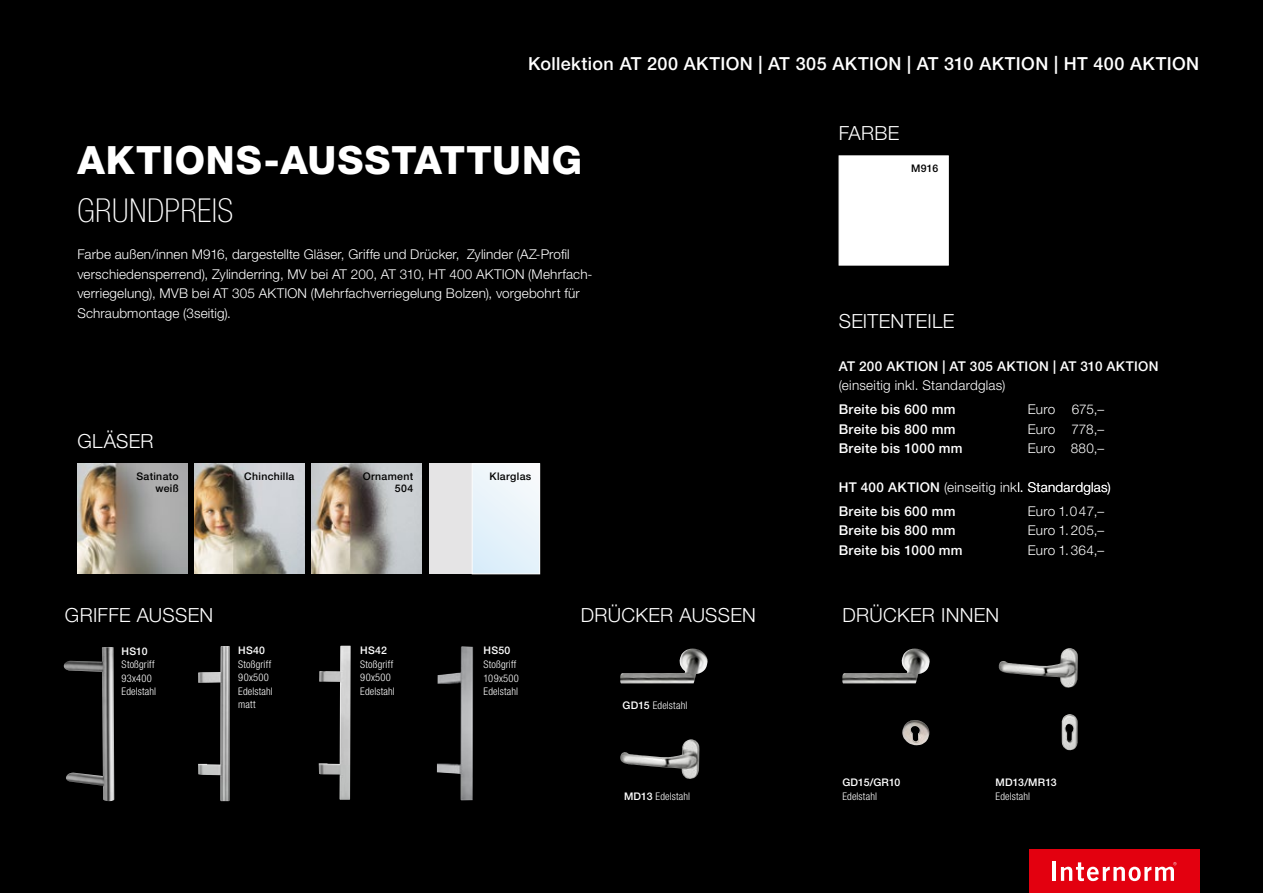
<style>
.page{position:relative;width:1263px;height:893px;background:#000}
.page>*{position:absolute;margin:0;border:0;box-sizing:border-box;transform-origin:0 0}
.t1{font:800 39px "Helvetica Neue LT Pro";letter-spacing:.02em;color:#fff}
.t2{font:100 condensed 33px "Helvetica Neue LT Pro";letter-spacing:.015em;color:#fff}
.t3{font:300 19.5px "Helvetica Neue LT Pro";letter-spacing:.015em;color:#fff}
.t4{font:500 18px "Helvetica Neue LT Pro";letter-spacing:.02em;color:#fff}
.t5{font:300 13.5px/19.5px "Helvetica Neue LT Pro";letter-spacing:.01em;color:#fff}
.t6{font:500 13.5px "Helvetica Neue LT Pro";letter-spacing:.025em;color:#fff}
.t7{font:300 condensed 10.5px/13.5px "Helvetica Neue LT Pro";letter-spacing:.015em;color:#fff}
.t8{font:500 10.5px/12px "Helvetica Neue LT Pro";letter-spacing:.03em;color:#000;text-align:right}
.t9{font:500 10.5px "Helvetica Neue LT Pro";letter-spacing:.02em;color:#fff}
.s1{font-weight:500;font-stretch:normal}
.s2{font-weight:500}
</style>
<div class="page">
<div style="left:1029px;top:850px;width:170px;height:43px;background:#e3000f"></div>
<hr style="left:1052px;top:862px;width:3px;height:19px;background:#fff">
<svg style="left:1061px;top:862px;width:115px;height:19px"></svg>
<img style="left:437px;top:646px;width:36px;height:154px">
<img style="left:63px;top:647px;width:51px;height:154px">
<img style="left:319px;top:646px;width:32px;height:154px">
<img style="left:198px;top:646px;width:32px;height:155px">
<img style="left:620px;top:649px;width:88px;height:34px">
<img style="left:842px;top:649px;width:88px;height:34px">
<img style="left:620px;top:739px;width:79px;height:40px">
<div style="left:839px;top:156px;width:109px;height:109px;background:#fff"></div>
<img style="left:77px;top:464px;width:110px;height:109px">
<img style="left:312px;top:464px;width:110px;height:109px">
<img style="left:195px;top:464px;width:109px;height:109px">
<div style="left:430px;top:464px;width:110px;height:110px;background:#e5e4e5"></div>
<div style="left:472px;top:464px;width:68px;height:110px;background:linear-gradient(to right,#e2f1fa,#eff6fa)"></div>
<div style="left:472px;top:464px;width:68px;height:110px;border:1px solid #fff"></div>
<img style="left:1061px;top:714px;width:17px;height:37px">
<img style="left:998px;top:648px;width:80px;height:40px">
<img style="left:902px;top:720px;width:27px;height:25px">
<h3 class="t4" style="left:528px;top:53px;width:672px">Kollektion AT 200 AKTION | AT 305 AKTION | AT 310 AKTION | HT 400 AKTION</h3>
<h1 class="t1" style="left:77px;top:137px;width:506px">AKTIONS-AUSSTATTUNG</h1>
<h2 class="t2" style="left:77px;top:191px;width:158px">GRUNDPREIS</h2>
<p class="t5" style="left:77px;top:244px;width:517px">Farbe außen/innen M916, dargestellte Gläser, Griffe und Drücker, Zylinder (AZ-Profil verschiedensperrend), Zylinderring, MV bei AT 200, AT 310, HT 400 AKTION (Mehrfach&shy;verriegelung), MVB bei AT 305 AKTION (Mehrfachverriegelung Bolzen), vorgebohrt für Schraubmontage (3seitig).</p>
<h3 class="t3" style="left:77px;top:429px;width:78px">GLÄSER</h3>
<p class="t8" style="left:136px;top:470px;width:44px">Satinato weiß</p>
<p class="t8" style="left:363px;top:470px;width:52px">Ornament<br>504</p>
<p class="t8" style="left:244px;top:470px;width:52px">Chinchilla</p>
<p class="t8" style="left:489px;top:470px;width:43px">Klarglas</p>
<h3 class="t3" style="left:65px;top:603px;width:150px">GRIFFE AUSSEN</h3>
<h3 class="t3" style="left:581px;top:603px;width:177px">DRÜCKER AUSSEN</h3>
<p class="t9" style="left:122px;top:644px;width:28px">HS10</p>
<p class="t7" style="left:122px;top:657px;width:36px">Stoßgriff<br>93x400<br>Edelstahl</p>
<p class="t9" style="left:238px;top:644px;width:28px">HS40</p>
<p class="t7" style="left:238px;top:657px;width:36px">Stoßgriff<br>90x500<br>Edelstahl matt</p>
<p class="t9" style="left:360px;top:644px;width:28px">HS42</p>
<p class="t7" style="left:360px;top:657px;width:36px">Stoßgriff<br>90x500<br>Edelstahl</p>
<p class="t9" style="left:483px;top:644px;width:28px">HS50</p>
<p class="t7" style="left:483px;top:657px;width:37px">Stoßgriff<br>109x500<br>Edelstahl</p>
<p class="t7" style="left:623px;top:698px;width:66px"><span class="s1">GD15</span> Edelstahl</p>
<p class="t7" style="left:624px;top:789px;width:68px"><span class="s1">MD13</span> Edelstahl</p>
<h3 class="t3" style="left:839px;top:121px;width:62px">FARBE</h3>
<p class="t8" style="left:911px;top:162px;width:29px">M916</p>
<h3 class="t3" style="left:839px;top:309px;width:117px">SEITENTEILE</h3>
<p class="t6" style="left:839px;top:358px;width:321px">AT 200 AKTION | AT 305 AKTION | AT 310 AKTION</p>
<p class="t5" style="left:839px;top:375px;width:168px">(einseitig inkl. Standardglas)</p>
<p class="t6" style="left:839px;top:401px;width:118px">Breite bis 600 mm</p>
<p class="t5" style="left:1028px;top:399px;width:78px">Euro 675,–</p>
<p class="t6" style="left:839px;top:421px;width:118px">Breite bis 800 mm</p>
<p class="t5" style="left:1028px;top:419px;width:78px">Euro 778,–</p>
<p class="t6" style="left:839px;top:440px;width:125px">Breite bis 1000 mm</p>
<p class="t5" style="left:1028px;top:438px;width:78px">Euro 880,–</p>
<p class="t5" style="left:839px;top:475px;width:274px;line-height:23.7px"><span class="s2">HT 400 AKTION</span> (einseitig inkl. Standardglas)<br><span class="s2">Breite bis 600 mm</span></p>
<p class="t5" style="left:1028px;top:501px;width:78px">Euro 1.047,–</p>
<p class="t6" style="left:839px;top:522px;width:118px">Breite bis 800 mm</p>
<p class="t5" style="left:1028px;top:520px;width:78px">Euro 1. 205,–</p>
<p class="t6" style="left:839px;top:542px;width:125px">Breite bis 1000 mm</p>
<p class="t5" style="left:1028px;top:540px;width:78px">Euro 1.364,–</p>
<h3 class="t3" style="left:842px;top:603px;width:158px">DRÜCKER INNEN</h3>
<p class="t9" style="left:842px;top:776px;width:60px">GD15/GR10</p>
<p class="t7" style="left:842px;top:789px;width:36px">Edelstahl</p>
<p class="t9" style="left:995px;top:776px;width:63px">MD13/MR13</p>
<p class="t7" style="left:995px;top:789px;width:36px">Edelstahl</p>
</div>
